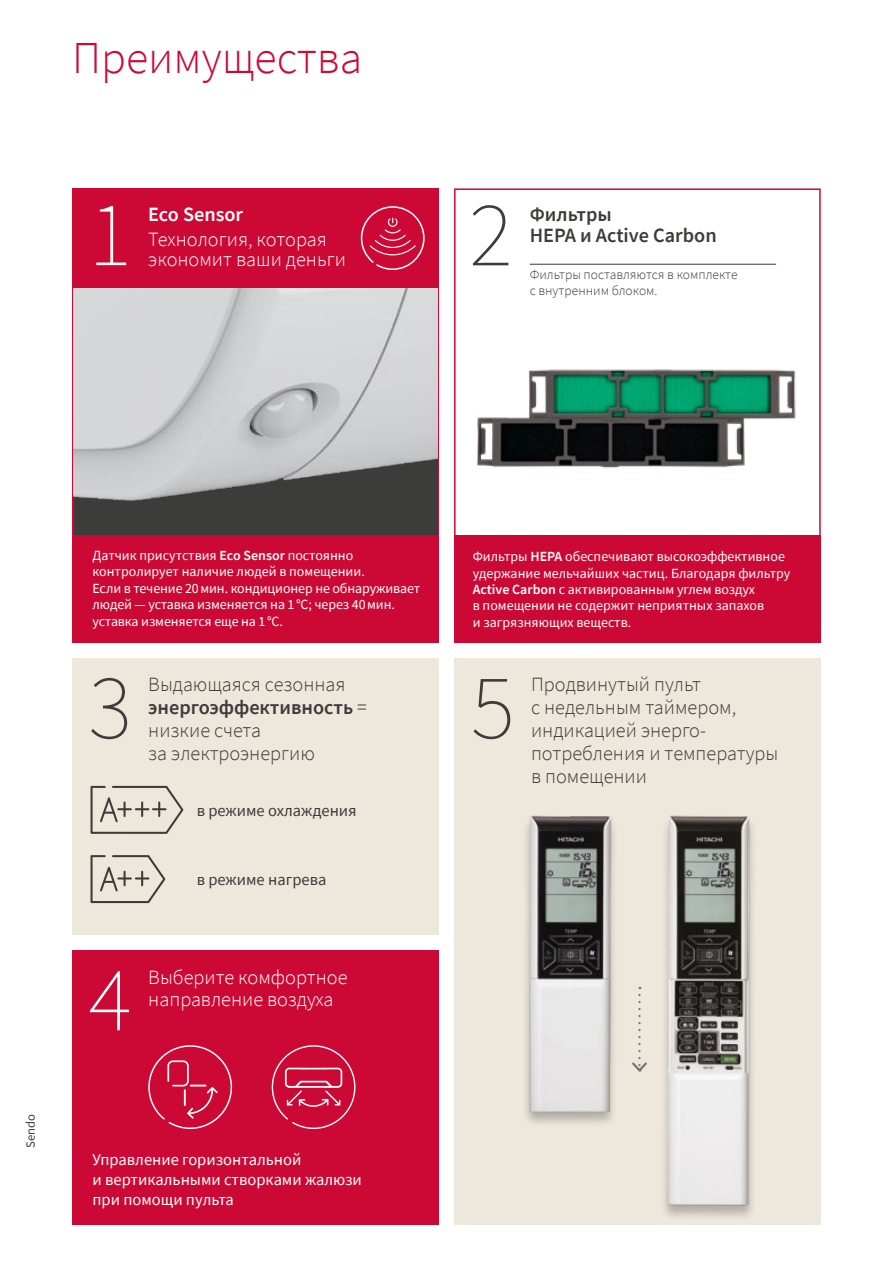
<style>
.page{position:relative;width:893px;height:1263px;background:#fff}
.page>*{position:absolute;margin:0;border:0;box-sizing:border-box;transform-origin:0 0}
.t1{font:200 92.25px "Source Sans Pro";color:#3c3c3b}
.t2{font:200 92.25px "Source Sans Pro";color:#fff}
.t3{font:300 45.75px "Source Sans Pro";color:#cc0935}
.t4{font:300 20.25px/22.8px "Source Sans Pro";color:#3c3c3b}
.t5{font:300 20.25px/20.2px "Source Sans Pro";color:#fff}
.t6{font:600 20.25px/20.2px "Source Sans Pro";color:#3c3c3b}
.t7{font:600 20.25px "Source Sans Pro";color:#fff}
.t8{font:16.5px/19.8px "Source Sans Pro";color:#fff}
.t9{font:16.5px "Source Sans Pro";color:#3c3c3b}
.t10{font:13.95px/16.4px "Source Sans Pro";color:#fff}
.t11{font:300 13.5px/16.5px "Source Sans Pro";color:#3c3c3b}
.t12{font:12.6px "Source Sans Pro";color:#3c3c3b}
.s1{font-weight:600}
</style>
<div class="page">
<div style="left:454px;top:658px;width:367px;height:567px;background:#eee7dc"></div>
<div style="left:72px;top:188px;width:367px;height:455px;background:#cc0935"></div>
<div style="left:454px;top:535px;width:367px;height:108px;background:#cc0935"></div>
<svg style="left:360px;top:206px;width:65px;height:64px"></svg>
<img style="left:454px;top:331px;width:342px;height:152px">
<hr style="left:530px;top:264px;width:246px;height:1px;background:#3c3c3b">
<div style="left:72px;top:658px;width:367px;height:277px;background:#eee7dc"></div>
<div style="left:72px;top:950px;width:367px;height:275px;background:#cc0935"></div>
<svg style="left:91px;top:855px;width:74px;height:48px"></svg>
<svg style="left:91px;top:786px;width:92px;height:48px"></svg>
<svg style="left:148px;top:1045px;width:84px;height:84px"></svg>
<svg style="left:271px;top:1045px;width:85px;height:84px"></svg>
<img style="left:526px;top:815px;width:88px;height:308px">
<div style="left:659px;top:816px;width:98px;height:405px;background:#000;opacity:.25"></div>
<img style="left:659px;top:815px;width:98px;height:394px">
<svg style="left:632px;top:995px;width:15px;height:77px"></svg>
<img style="left:74px;top:289px;width:363px;height:246px">
<h2 class="t3" style="left:72px;top:29px;width:291px">Преимущества</h2>
<h1 class="t2" style="left:88px;top:179px;width:45px">1</h1>
<h1 class="t1" style="left:469px;top:179px;width:45px">2</h1>
<h3 class="t7" style="left:148px;top:201px;width:96px">Eco Sensor</h3>
<h3 class="t5" style="left:148px;top:229px;width:199px">Технология, которая экономит ваши деньги</h3>
<h3 class="t6" style="left:530px;top:204px;width:188px">Фильтры<br>HEPA и Active Carbon</h3>
<p class="t11" style="left:530px;top:266px;width:209px">Фильтры поставляются в комплекте с внутренним блоком.</p>
<p class="t12" style="left:23px;top:1148px;width:35px;rotate:-90deg">Sendo</p>
<p class="t10" style="left:92px;top:547px;width:329px">Датчик присутствия <span class="s1">Eco Sensor</span> постоянно контролирует наличие людей в помещении.<br>Если в течение 20мин. кондиционер не обнаруживает людей — уставка изменяется на 1°С; через 40мин. уставка изменяется еще на 1°С.</p>
<p class="t10" style="left:473px;top:548px;width:319px">Фильтры <span class="s1">HEPA</span> обеспечивают высокоэффективное удержание мельчайших частиц. Благодаря фильтру <span class="s1">Active Carbon</span> с активированным углем воздух<br>в помещении не содержит неприятных запахов<br>и загрязняющих веществ.</p>
<h1 class="t1" style="left:88px;top:652px;width:45px">3</h1>
<h3 class="t4" style="left:148px;top:673px;width:220px">Выдающаяся сезонная <span class="s1">энергоэффективность</span> = низкие счета<br>за электроэнергию</h3>
<p class="t9" style="left:197px;top:800px;width:162px">в режиме охлаждения</p>
<p class="t9" style="left:197px;top:869px;width:131px">в режиме нагрева</p>
<h1 class="t2" style="left:88px;top:944px;width:45px">4</h1>
<h3 class="t5" style="left:148px;top:965px;width:201px;line-height:22.8px">Выберите комфортное направление воздуха</h3>
<p class="t8" style="left:92px;top:1149px;width:271px">Управление горизонтальной<br>и вертикальными створками жалюзи при помощи пульта</p>
<h1 class="t1" style="left:471px;top:652px;width:45px">5</h1>
<h3 class="t4" style="left:531px;top:673px;width:249px">Продвинутый пульт<br>с недельным таймером, индикацией энерго&shy;потребления и температуры в помещении</h3>
</div>
